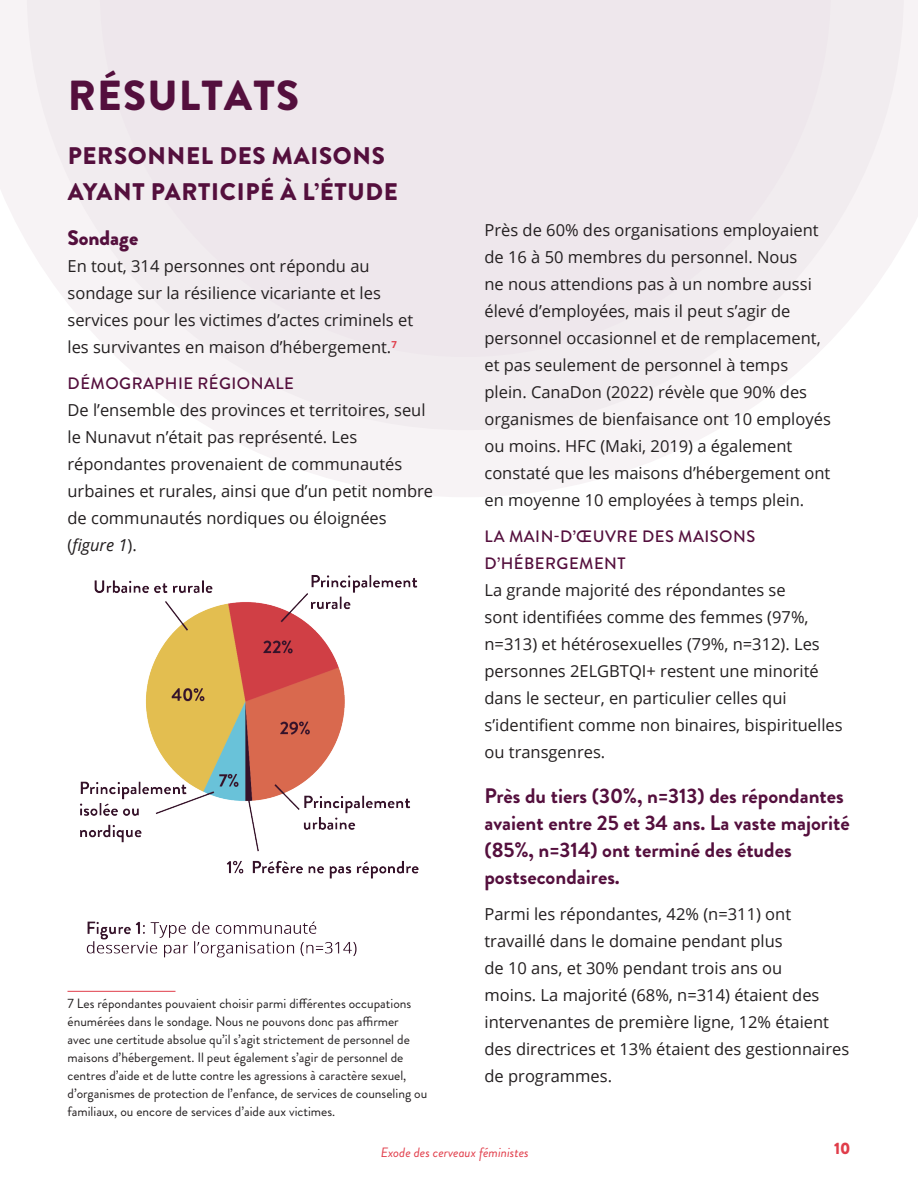
<style>
.page{position:relative;width:918px;height:1188px;background:#fff}
.page>*{position:absolute;margin:0;border:0;box-sizing:border-box;transform-origin:0 0}
.t1{font:900 42px "Brandon Grotesque";letter-spacing:.03em;color:#540f3d}
.t2{font:900 24px/36px "Brandon Grotesque";letter-spacing:.03em;color:#540f3d}
.Body_copy{font:700 21px/27px "Brandon Grotesque";color:#540f3d}
.t3{font:900 21px "Brandon Grotesque";color:#540f3d}
.Body_copy-2{font:16.5px/27px "Open Sans";color:#231f20}
.t4{font:500 16.5px/27px "Brandon Grotesque";letter-spacing:.03em;color:#540f3d}
.t5{font:900 16.5px "Brandon Grotesque";color:#e03d4a}
.footnote_style{font:13.5px/18px "Brandon Grotesque";color:#231f20}
.t6{font:italic 13.5px "Brandon Grotesque";color:#e13d4a}
.s1{font-style:italic}
</style>
<div class="page">
<svg style="left:0;top:0;width:918px;height:497px"></svg>
<svg style="left:27px;top:0;width:877px;height:430px;fill:#f7f3f5"></svg>
<div style="left:100px;top:0;width:731px;height:357px;background:#eee7ec"></div>
<hr style="left:68px;top:991px;width:108px;height:1px;background:#e03d4a">
<img style="left:80px;top:575px;width:339px;height:383px">
<h1 class="t1" style="left:68px;top:66px;width:233px">RÉSULTATS</h1>
<h2 class="t2" style="left:68px;top:138px;width:332px">PERSONNEL DES MAISONS<br>AYANT PARTICIPÉ À L’ÉTUDE</h2>
<h3 class="t3" style="left:68px;top:223px;width:72px">Sondage</h3>
<p class="Body_copy-2" style="left:68px;top:252px;width:347px">En tout, 314 personnes ont répondu au sondage sur la résilience vicariante et les services pour les victimes d’actes criminels et les survivantes en maison d’hébergement.<sup>7</sup></p>
<h4 class="t4" style="left:68px;top:370px;width:228px">DÉMOGRAPHIE RÉGIONALE</h4>
<p class="Body_copy-2" style="left:68px;top:396px;width:367px">De l’ensemble des provinces et territoires, seul le Nunavut n’était pas représenté. Les répondantes provenaient de communautés urbaines et rurales, ainsi que d’un petit nombre de communautés nordiques ou éloignées (<span class="s1">figure 1</span>).</p>
<p class="footnote_style" style="left:68px;top:995px;width:361px">7 Les répondantes pouvaient choisir parmi différentes occupations énumérées dans le sondage. Nous ne pouvons donc pas affirmer<br>avec une certitude absolue qu’il s’agit strictement de personnel de maisons d’hébergement. Il peut également s’agir de personnel de centres d’aide et de lutte contre les agressions à caractère sexuel, d’organismes de protection de l’enfance, de services de counseling ou familiaux, ou encore de services d’aide aux victimes.</p>
<p class="Body_copy-2" style="left:484px;top:216px;width:348px">Près de 60% des organisations employaient de 16 à 50 membres du personnel. Nous<br>ne nous attendions pas à un nombre aussi élevé d’employées, mais il peut s’agir de personnel occasionnel et de remplacement, et pas seulement de personnel à temps plein. CanaDon (2022) révèle que 90% des organismes de bienfaisance ont 10 employés ou moins. HFC (Maki, 2019) a également constaté que les maisons d’hébergement ont en moyenne 10 employées à temps plein.</p>
<h4 class="t4" style="left:485px;top:523px;width:272px">LA MAIN-D’ŒUVRE DES MAISONS<br>D’HÉBERGEMENT</h4>
<p class="Body_copy-2" style="left:484px;top:576px;width:360px">La grande majorité des répondantes se<br>sont identifiées comme des femmes (97%, n=313) et hétérosexuelles (79%, n=312). Les personnes 2ELGBTQI+ restent une minorité dans le secteur, en particulier celles qui s’identifient comme non binaires, bispirituelles ou transgenres.</p>
<p class="Body_copy" style="left:484px;top:783px;width:367px">Près du tiers (30%, n=313) des répondantes avaient entre 25 et 34 ans. La vaste majorité (85%, n=314) ont terminé des études postsecondaires.</p>
<p class="Body_copy-2" style="left:484px;top:900px;width:366px">Parmi les répondantes, 42% (n=311) ont travaillé dans le domaine pendant plus<br>de 10 ans, et 30% pendant trois ans ou<br>moins. La majorité (68%, n=314) étaient des intervenantes de première ligne, 12% étaient des directrices et 13% étaient des gestionnaires de programmes.</p>
<p class="t6" style="left:381px;top:1143px;width:150px">Exode des cerveaux féministes</p>
<p class="t5" style="left:834px;top:1137px;width:18px">10</p>
</div>
